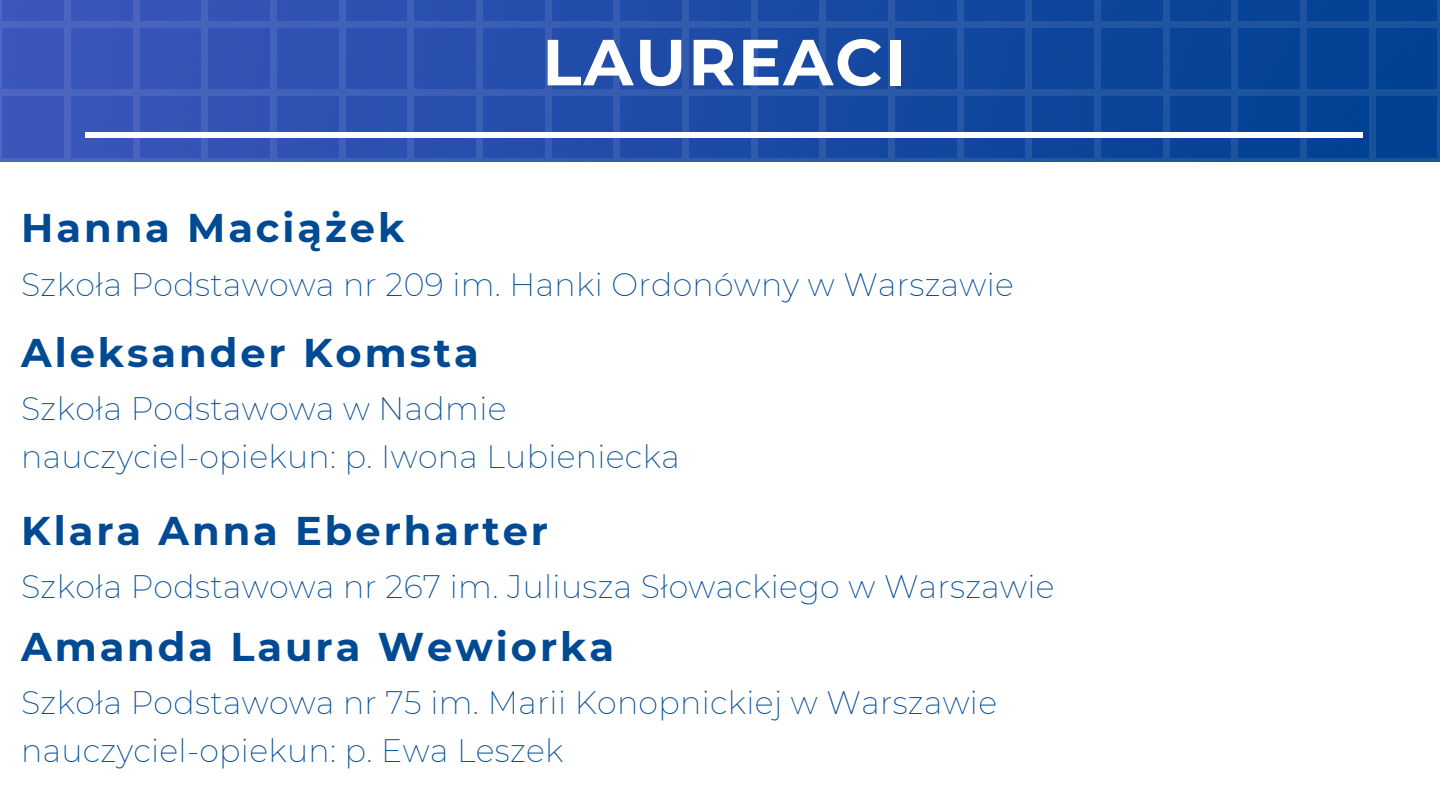
<style>
.page{position:relative;width:1440px;height:810px;background:#fff}
.page>*{position:absolute;margin:0;border:0;box-sizing:border-box;transform-origin:0 0}
.t1{font:700 65px "Montserrat";letter-spacing:.03em;color:#fff}
.t2{font:700 40px "Montserrat";letter-spacing:.075em;color:#004a94}
.t3{font:200 31.7px "Montserrat";letter-spacing:.01em;color:#004a94}
</style>
<div class="page">
<svg style="left:0;top:0;width:1440px;height:162px;background:#204ea7"></svg>
<div style="left:85px;top:132px;width:1278px;height:6px;background:#fff"></div>
<p class="t1" style="left:542px;top:22px;width:365px">LAUREACI</p>
<p class="t2" style="left:21px;top:204px;width:385px">Hanna Maciążek</p>
<p class="t3" style="left:21px;top:265px;width:994px">Szkoła Podstawowa nr 209 im. Hanki Ordonówny w Warszawie</p>
<p class="t2" style="left:21px;top:328px;width:459px">Aleksander Komsta</p>
<p class="t3" style="left:21px;top:390px;width:487px">Szkoła Podstawowa w Nadmie</p>
<p class="t3" style="left:21px;top:437px;width:660px">nauczyciel-opiekun: p. Iwona Lubieniecka</p>
<p class="t2" style="left:21px;top:506px;width:528px">Klara Anna Eberharter</p>
<p class="t3" style="left:21px;top:568px;width:1035px">Szkoła Podstawowa nr 267 im. Juliusza Słowackiego w Warszawie</p>
<p class="t2" style="left:21px;top:622px;width:595px">Amanda Laura Wewiorka</p>
<p class="t3" style="left:21px;top:684px;width:977px">Szkoła Podstawowa nr 75 im. Marii Konopnickiej w Warszawie</p>
<p class="t3" style="left:21px;top:731px;width:544px">nauczyciel-opiekun: p. Ewa Leszek</p>
</div>
